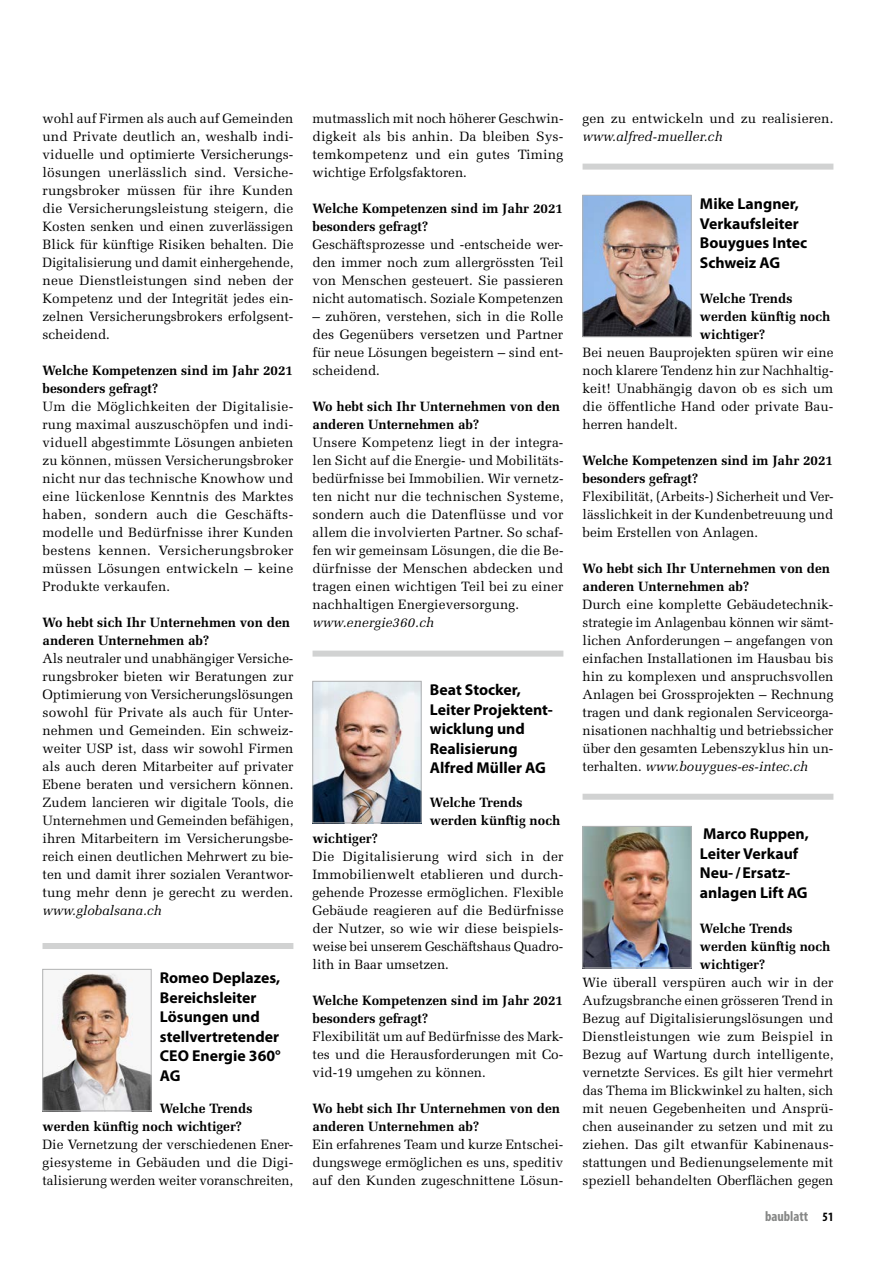
<style>
.page{position:relative;width:893px;height:1263px;background:#fff}
.page>*{position:absolute;margin:0;border:0;box-sizing:border-box;transform-origin:0 0}
.t1{font:700 15.75px/19.5px "Myriad Pro";color:#000}
.t2{font:700 condensed 14.25px "Myriad Pro";color:#868786}
.t3{font:13.5px/18px "Melior LT Std";color:#000;text-align:justify}
.t4{font:700 13.5px/18px "Melior LT Std";color:#000}
.t5{font:italic 13.5px "Melior LT Std";color:#000}
.s1{font-style:italic}
.s2{font-size:12.75px;color:#000}
</style>
<div class="page">
<img style="left:45px;top:971px;width:104px;height:138px">
<div style="left:43px;top:969px;width:108px;height:142px;border:1px solid #b1b2b3"></div>
<img style="left:315px;top:683px;width:104px;height:138px">
<div style="left:313px;top:681px;width:108px;height:142px;border:1px solid #b1b2b3"></div>
<img style="left:585px;top:197px;width:104px;height:138px">
<div style="left:583px;top:195px;width:108px;height:142px;border:1px solid #b1b2b3"></div>
<img style="left:585px;top:828px;width:104px;height:138px">
<div style="left:583px;top:826px;width:108px;height:142px;border:1px solid #b1b2b3"></div>
<div style="left:43px;top:943px;width:250px;height:6px;background:#d1d2d2"></div>
<div style="left:313px;top:651px;width:250px;height:6px;background:#d1d2d2"></div>
<div style="left:583px;top:164px;width:250px;height:6px;background:#d1d2d2"></div>
<div style="left:583px;top:794px;width:250px;height:6px;background:#d1d2d2"></div>
<p class="t3" style="left:43px;top:109px;width:252px">wohl auf Firmen als auch auf Gemeinden und Private deutlich an, weshalb indi&shy;viduelle und optimierte Versicherungs&shy;lösungen unerlässlich sind. Versiche&shy;rungsbroker müssen für ihre Kunden die Versicherungsleistung steigern, die Kosten senken und einen zuverlässigen Blick für künftige Risiken behalten. Die Digitalisierung und damit einhergehende, neue Dienstleistungen sind neben der Kompetenz und der Integrität jedes ein&shy;zelnen Versicherungsbrokers erfolgsent&shy;scheidend.</p>
<p class="t4" style="left:43px;top:361px;width:252px">Welche Kompetenzen sind im Jahr 2021 besonders gefragt?</p>
<p class="t3" style="left:43px;top:397px;width:253px">Um die Möglichkeiten der Digitalisie&shy;rung maximal auszuschöpfen und indi&shy;viduell abgestimmte Lösungen anbieten zu können, müssen Versicherungsbroker nicht nur das technische Knowhow und eine lückenlose Kenntnis des Marktes haben, sondern auch die Geschäfts&shy;modelle und Bedürfnisse ihrer Kunden bestens kennen. Versicherungsbroker müssen Lösungen entwickeln – keine Produkte verkaufen.</p>
<p class="t4" style="left:43px;top:613px;width:249px">Wo hebt sich Ihr Unternehmen von den anderen Unternehmen ab?</p>
<p class="t3" style="left:43px;top:649px;width:252px">Als neutraler und unabhängiger Versiche&shy;rungsbroker bieten wir Beratungen zur Optimierung von Versicherungslösungen sowohl für Private als auch für Unter&shy;nehmen und Gemeinden. Ein schweiz&shy;weiter USP ist, dass wir sowohl Firmen als auch deren Mitarbeiter auf privater Ebene beraten und versichern können.<br>Zudem lancieren wir digitale Tools, die Unternehmen und Gemeinden befähigen, ihren Mitarbeitern im Versicherungsbe&shy;reich einen deutlichen Mehrwert zu bie&shy;ten und damit ihrer sozialen Verantwor&shy;tung mehr denn je gerecht zu werden.</p>
<p class="t5" style="left:43px;top:903px;width:121px">www.globalsana.ch</p>
<p class="t1" style="left:160px;top:968px;width:122px">Romeo Deplazes,<br>Bereichsleiter<br>Lösungen und stellvertretender<br>CEO Energie 360°<br>AG</p>
<p class="t4" style="left:43px;top:1099px;width:211px;text-indent:117px">Welche Trends werden künftig noch wichtiger?</p>
<p class="t3" style="left:43px;top:1135px;width:252px">Die Vernetzung der verschiedenen Ener&shy;giesysteme in Gebäuden und die Digi&shy;talisierung werden weiter voranschreiten,</p>
<p class="t3" style="left:313px;top:109px;width:252px">mutmasslich mit noch höherer Geschwin&shy;digkeit als bis anhin. Da bleiben Sys&shy;temkompetenz und ein gutes Timing wichtige Erfolgsfaktoren.</p>
<p class="t4" style="left:313px;top:199px;width:252px">Welche Kompetenzen sind im Jahr 2021 besonders gefragt?</p>
<p class="t3" style="left:313px;top:235px;width:253px">Geschäftsprozesse und -entscheide wer&shy;den immer noch zum allergrössten Teil von Menschen gesteuert. Sie passieren nicht automatisch. Soziale Kompetenzen</p>
<p class="t3" style="left:313px;top:307px;width:252px">– zuhören, verstehen, sich in die Rolle des Gegenübers versetzen und Partner für neue Lösungen begeistern – sind ent&shy;scheidend.</p>
<p class="t4" style="left:313px;top:397px;width:249px">Wo hebt sich Ihr Unternehmen von den anderen Unternehmen ab?</p>
<p class="t3" style="left:313px;top:433px;width:252px">Unsere Kompetenz liegt in der integra&shy;len Sicht auf die Energie- und Mobilitäts&shy;bedürfnisse bei Immobilien. Wir vernetz&shy;ten nicht nur die technischen Systeme, sondern auch die Datenflüsse und vor allem die involvierten Partner. So schaf&shy;fen wir gemeinsam Lösungen, die die Be&shy;dürfnisse der Menschen abdecken und tragen einen wichtigen Teil bei zu einer nachhaltigen Energieversorgung.</p>
<p class="t5" style="left:313px;top:615px;width:123px">www.energie360.ch</p>
<p class="t1" style="left:430px;top:680px;width:125px">Beat Stocker,<br>Leiter Projektent&shy;wicklung und<br>Realisierung<br>Alfred Müller AG</p>
<p class="t4" style="left:430px;top:793px;width:132px">Welche Trends werden künftig noch</p>
<p class="t4" style="left:313px;top:829px;width:67px">wichtiger?</p>
<p class="t3" style="left:313px;top:847px;width:253px">Die Digitalisierung wird sich in der Immobilienwelt etablieren und durch&shy;gehende Prozesse ermöglichen. Flexible Gebäude reagieren auf die Bedürfnisse der Nutzer, so wie wir diese beispiels&shy;weise bei unserem Geschäftshaus Quadro&shy;lith in Baar umsetzen.</p>
<p class="t4" style="left:313px;top:991px;width:252px">Welche Kompetenzen sind im Jahr 2021 besonders gefragt?</p>
<p class="t3" style="left:313px;top:1027px;width:252px">Flexibilität um auf Bedürfnisse des Mark&shy;tes und die Herausforderungen mit Co&shy;vid-19 umgehen zu können.</p>
<p class="t4" style="left:313px;top:1099px;width:249px">Wo hebt sich Ihr Unternehmen von den anderen Unternehmen ab?</p>
<p class="t3" style="left:313px;top:1135px;width:252px">Ein erfahrenes Team und kurze Entschei&shy;dungswege ermöglichen es uns, speditiv auf den Kunden zugeschnittene Lösun-</p>
<p class="t3" style="left:583px;top:109px;width:252px">gen zu entwickeln und zu realisieren.</p>
<p class="t5" style="left:583px;top:129px;width:142px">www.alfred-mueller.ch</p>
<p class="t1" style="left:700px;top:194px;width:109px">Mike Langner,<br>Verkaufsleiter<br>Bouygues Intec<br>Schweiz AG</p>
<p class="t4" style="left:700px;top:289px;width:132px">Welche Trends werden künftig noch wichtiger?</p>
<p class="t3" style="left:583px;top:343px;width:252px">Bei neuen Bauprojekten spüren wir eine noch klarere Tendenz hin zur Nachhaltig&shy;keit! Unabhängig davon ob es sich um die öffentliche Hand oder private Bau&shy;herren handelt.</p>
<p class="t4" style="left:583px;top:451px;width:252px">Welche Kompetenzen sind im Jahr 2021 besonders gefragt?</p>
<p class="t3" style="left:583px;top:487px;width:252px">Flexibilität, (Arbeits-) Sicherheit und Ver&shy;lässlichkeit in der Kundenbetreuung und beim Erstellen von Anlagen.</p>
<p class="t4" style="left:583px;top:559px;width:249px">Wo hebt sich Ihr Unternehmen von den anderen Unternehmen ab?</p>
<p class="t3" style="left:583px;top:595px;width:252px">Durch eine komplette Gebäudetechnik&shy;strategie im Anlagenbau können wir sämt&shy;lichen Anforderungen – angefangen von einfachen Installationen im Hausbau bis hin zu komplexen und anspruchsvollen Anlagen bei Grossprojekten – Rechnung tragen und dank regionalen Serviceorga&shy;nisationen nachhaltig und betriebssicher über den gesamten Lebenszyklus hin un&shy;terhalten. <span class="s1">www.bouygues-es-intec.ch</span></p>
<p class="t1" style="left:700px;top:824px;width:110px">Marco Ruppen,<br>Leiter Verkauf<br>Neu-/Ersatz&shy;anlagen Lift AG</p>
<p class="t4" style="left:700px;top:919px;width:132px">Welche Trends werden künftig noch wichtiger?</p>
<p class="t3" style="left:583px;top:973px;width:253px">Wie überall verspüren auch wir in der Aufzugsbranche einen grösseren Trend in Bezug auf Digitalisierungslösungen und Dienstleistungen wie zum Beispiel in Bezug auf Wartung durch intelligente, vernetzte Services. Es gilt hier vermehrt das Thema im Blickwinkel zu halten, sich mit neuen Gegebenheiten und Ansprü&shy;chen auseinander zu setzen und mit zu ziehen. Das gilt etwanfür Kabinenaus&shy;stattungen und Bedienungselemente mit speziell behandelten Oberflächen gegen</p>
<p class="t2" style="left:765px;top:1207px;width:70px">baublatt <span class="s2">51</span></p>
</div>
